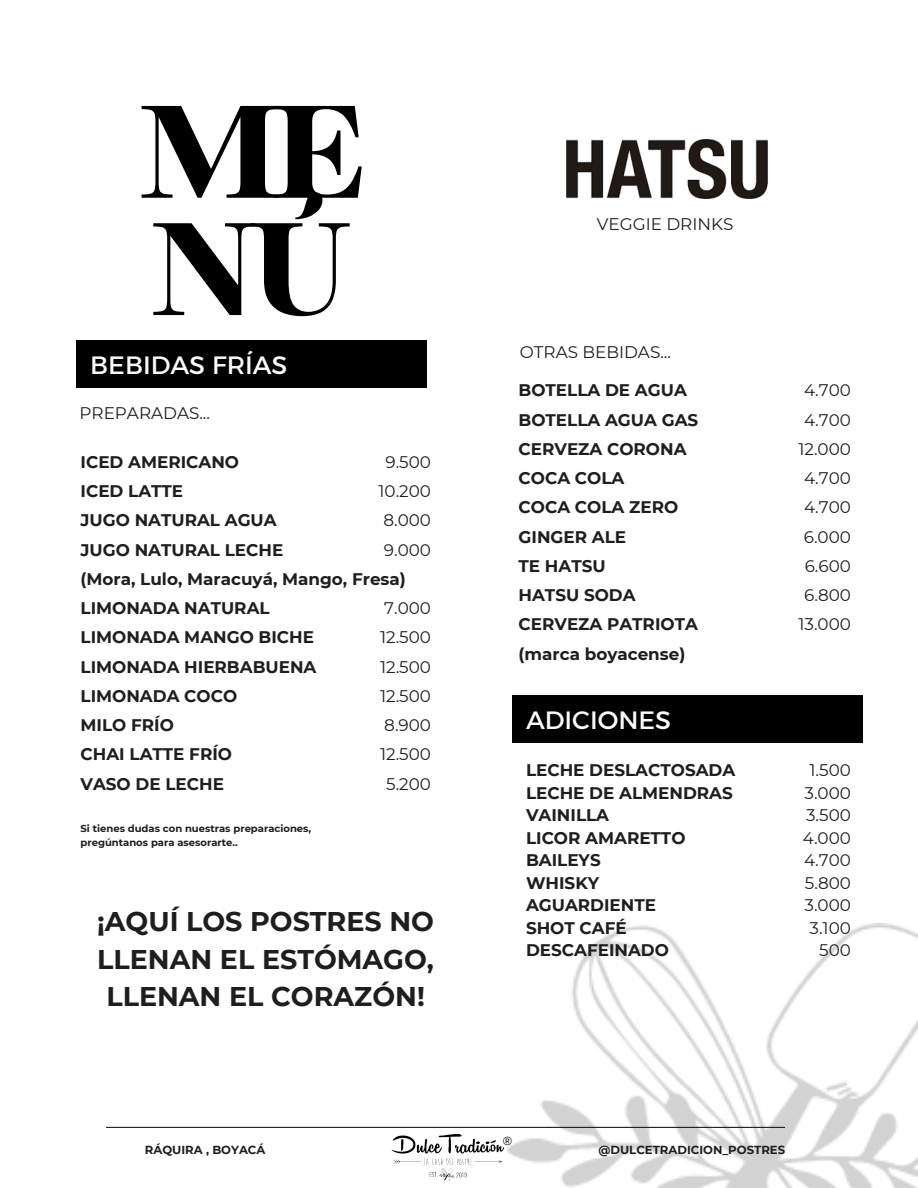
<style>
.page{position:relative;width:918px;height:1188px;background:#fff}
.page>*{position:absolute;margin:0;border:0;box-sizing:border-box;transform-origin:0 0}
.t1{font:700 162.3px/117.3px "Binggo Wood Display";color:#000}
.t2{font:700 27px/37.2px "Montserrat";color:#1e1e1e;text-align:center}
.t3{font:25.5px "Kief Montaser Regular";color:#f9f9f9}
.t4{font:700 16.8px/29.2px "Montserrat";color:#1e1e1e}
.t5{font:16.8px/29.2px "Montserrat";color:#1e1e1e;text-align:center}
.t6{font:11.85px "Arimo";color:#000}
.t7{font:700 11.7px "Montserrat";color:#1e1e1e}
.t8{font:700 10.05px/13.8px "Montserrat";color:#1e1e1e}
</style>
<div class="page">
<img style="left:508px;top:924px;width:410px;height:264px">
<div style="left:76px;top:340px;width:351px;height:48px;background:#000"></div>
<hr style="left:106px;top:1127px;width:679px;height:1px;background:#1e1e1e">
<img style="left:391px;top:1133px;width:113px;height:48px">
<img style="left:566px;top:139px;width:202px;height:60px">
<div style="left:512px;top:695px;width:350px;height:47px;background:#000"></div>
<h5 class="t1" style="left:140px;top:93px;width:225px">ME<br>NÚ</h5>
<h5 class="t3" style="left:90px;top:350px;width:199px">BEBIDAS FRÍAS</h5>
<h5 class="t5" style="left:80px;top:399px;width:132px">PREPARADAS...</h5>
<p class="t4" style="left:81px;top:447px;width:327px">ICED AMERICANO<br>ICED LATTE<br>JUGO NATURAL AGUA<br>JUGO NATURAL LECHE<br>(Mora, Lulo, Maracuyá, Mango, Fresa)<br>LIMONADA NATURAL<br>LIMONADA MANGO BICHE<br>LIMONADA HIERBABUENA<br>LIMONADA COCO<br>MILO FRÍO<br>CHAI LATTE FRÍO<br>VASO DE LECHE</p>
<h4 class="t5" style="left:379px;top:447px;width:54px">9.500<br>10.200<br>8.000<br>9.000</h4>
<h5 class="t5" style="left:380px;top:594px;width:52px">7.000<br>12.500<br>12.500<br>12.500<br>8.900<br>12.500<br>5.200</h5>
<h3 class="t8" style="left:81px;top:822px;width:232px">Si tienes dudas con nuestras preparaciones, pregúntanos para asesorarte..</h3>
<h2 class="t2" style="left:97px;top:903px;width:338px">¡AQUÍ LOS POSTRES NO<br>LLENAN EL ESTÓMAGO,<br>LLENAN EL CORAZÓN!</h2>
<p class="t5" style="left:597px;top:209px;width:138px">VEGGIE DRINKS</p>
<h5 class="t5" style="left:520px;top:337px;width:153px">OTRAS BEBIDAS...</h5>
<p class="t4" style="left:519px;top:376px;width:181px">BOTELLA DE AGUA<br>BOTELLA AGUA GAS<br>CERVEZA CORONA<br>COCA COLA<br>COCA COLA ZERO<br>GINGER ALE<br>TE HATSU<br>HATSU SODA<br>CERVEZA PATRIOTA (marca boyacense)</p>
<p class="t5" style="left:798px;top:376px;width:54px">4.700<br>4.700<br>12.000<br>4.700<br>4.700<br>6.000<br>6.600<br>6.800<br>13.000</p>
<p class="t3" style="left:526px;top:704px;width:147px">ADICIONES</p>
<p class="t4" style="left:526px;top:759px;width:211px;line-height:22.5px">LECHE DESLACTOSADA<br>LECHE DE ALMENDRAS<br>VAINILLA<br>LICOR AMARETTO<br>BAILEYS<br>WHISKY<br>AGUARDIENTE<br>SHOT CAFÉ<br>DESCAFEINADO</p>
<p class="t5" style="left:803px;top:759px;width:50px;line-height:22.5px;text-align:right">1.500<br>3.000<br>3.500<br>4.000<br>4.700<br>5.800<br>3.000<br>3.100<br>500</p>
<h3 class="t6" style="left:503px;top:1134px;width:10px">®</h3>
<h5 class="t7" style="left:145px;top:1142px;width:122px">RÁQUIRA , BOYACÁ</h5>
<h5 class="t7" style="left:598px;top:1142px;width:188px">@DULCETRADICION_POSTRES</h5>
</div>
